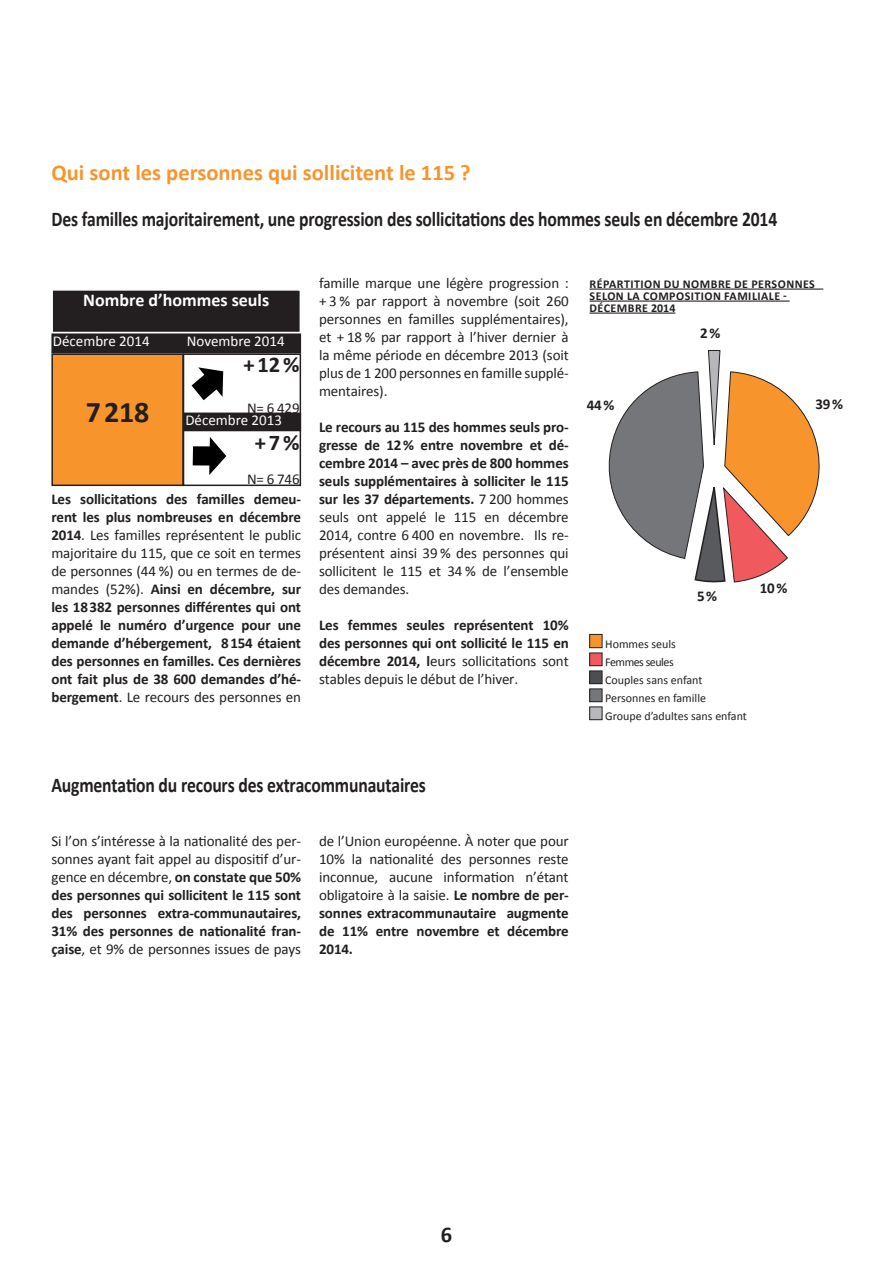
<style>
.page{position:relative;width:893px;height:1263px;background:#fff}
.page>*{position:absolute;margin:0;border:0;box-sizing:border-box;transform-origin:0 0}
.t1{font:700 30px "Calibri";color:#231f20}
.t2{font:700 22.5px "Calibri";color:#f7952c}
.t3{font:700 22.5px "Calibri";color:#231f20}
.t4{font:700 21px "Calibri";letter-spacing:-.01em;color:#231f20;scale:.84 1}
.t5{font:700 18px "Calibri";color:#fff}
.t6{font:700 15px/18px "Calibri";letter-spacing:-.01em;color:#231f20;text-align:justify}
.t7{font:15px/18px "Calibri";letter-spacing:-.01em;color:#231f20;text-align:justify}
.t8{font:15px "Calibri";color:#fff}
.t9{font:12px/18px "Calibri";color:#231f20}
.t10{font:700 12px "Calibri";letter-spacing:.04em;color:#231f20}
.s1{font-weight:400}
.s2{font-weight:700}
</style>
<div class="page">
<div style="left:52px;top:354px;width:131px;height:131px;background:#f7952c"></div>
<div style="left:51px;top:353px;width:133px;height:133px;border:2px solid #231f20"></div>
<div style="left:183px;top:353px;width:118px;height:133px;border:2px solid #231f20"></div>
<div style="left:185px;top:413px;width:115px;height:17px;background:#231f20"></div>
<div style="left:184px;top:413px;width:117px;height:18px;border:2px solid #231f20"></div>
<div style="left:52px;top:334px;width:248px;height:19px;background:#231f20"></div>
<div style="left:51px;top:333px;width:250px;height:20px;border:2px solid #231f20"></div>
<div style="left:52px;top:290px;width:248px;height:42px;background:#231f20"></div>
<div style="left:51px;top:289px;width:250px;height:44px;border:2px solid #fff"></div>
<svg style="left:192px;top:367px;width:31px;height:33px"></svg>
<svg style="left:193px;top:437px;width:33px;height:38px"></svg>
<hr style="left:590px;top:289px;width:233px;height:1px;background:#231f20">
<hr style="left:590px;top:301px;width:200px;height:1px;background:#231f20">
<hr style="left:590px;top:313px;width:85px;height:1px;background:#231f20">
<svg style="left:608px;top:350px;width:212px;height:233px"></svg>
<div style="left:590px;top:634px;width:12px;height:14px;background:#f7952c"></div>
<div style="left:589px;top:634px;width:13px;height:14px;border:1px solid #231f20"></div>
<div style="left:590px;top:653px;width:12px;height:13px;background:#f05a5e"></div>
<div style="left:589px;top:652px;width:13px;height:14px;border:1px solid #231f20"></div>
<div style="left:590px;top:671px;width:12px;height:13px;background:#4c4e52"></div>
<div style="left:589px;top:670px;width:13px;height:14px;border:1px solid #231f20"></div>
<div style="left:590px;top:689px;width:12px;height:13px;background:#757679"></div>
<div style="left:589px;top:688px;width:13px;height:14px;border:1px solid #231f20"></div>
<div style="left:590px;top:707px;width:12px;height:13px;background:#b6b7bb"></div>
<div style="left:589px;top:706px;width:13px;height:14px;border:1px solid #231f20"></div>
<h2 class="t2" style="left:51px;top:159px;width:421px">Qui sont les personnes qui sollicitent le 115 ?</h2>
<h3 class="t4" style="left:51px;top:206px;width:866px">Des familles majoritairement, une progression des sollicitations des hommes seuls en décembre 2014</h3>
<p class="t5" style="left:83px;top:289px;width:187px">Nombre d’hommes seuls</p>
<p class="t8" style="left:53px;top:332px;width:98px">Décembre 2014</p>
<p class="t8" style="left:187px;top:332px;width:99px">Novembre 2014</p>
<h1 class="t1" style="left:86px;top:394px;width:65px">7218</h1>
<h2 class="t3" style="left:244px;top:350px;width:58px">+12%</h2>
<p class="t7" style="left:247px;top:399px;width:54px">N= 6 429</p>
<h2 class="t3" style="left:255px;top:429px;width:46px">+7%</h2>
<p class="t7" style="left:247px;top:470px;width:54px">N= 6 746</p>
<p class="t8" style="left:185px;top:411px;width:98px">Décembre 2013</p>
<p class="t6" style="left:51px;top:489px;width:251px">Les sollicitations des familles demeu&shy;rent les plus nombreuses en décembre 2014<span class="s1">. Les familles représentent le public majoritaire du 115, que ce soit en termes de personnes (44 %) ou en termes de de&shy;mandes (52%).</span> Ainsi en décembre, sur les 18382 personnes différentes qui ont appelé le numéro d’urgence pour une demande d’hébergement, 8154 étaient des personnes en familles. Ces dernières ont fait plus de 38 600 demandes d’hé&shy;bergement<span class="s1">. Le recours des personnes en</span></p>
<p class="t7" style="left:319px;top:274px;width:251px">famille marque une légère progression : + 3 % par rapport à novembre (soit 260 personnes en familles supplémentaires), et + 18 % par rapport à l’hiver dernier à la même période en décembre 2013 (soit plus de 1 200 personnes en famille supplé&shy;mentaires).</p>
<p class="t7" style="left:319px;top:418px;width:251px"><span class="s2">Le recours au 115 des hommes seuls pro&shy;gresse de 12% entre novembre et dé&shy;cembre 2014 – avec près de 800 hommes seuls supplémentaires à solliciter le 115 sur les 37 départements.</span> 7 200 hommes seuls ont appelé le 115 en décembre 2014, contre 6 400 en novembre. Ils re&shy;présentent ainsi 39 % des personnes qui sollicitent le 115 et 34 % de l’ensemble des demandes.</p>
<p class="t6" style="left:319px;top:615px;width:251px">Les femmes seules représentent 10% des personnes qui ont sollicité le 115 en décembre 2014, l<span class="s1">eurs sollicitations sont stables depuis le début de l’hiver.</span></p>
<p class="t10" style="left:590px;top:277px;width:119px">Répartition du nombre</p>
<p class="t10" style="left:734px;top:277px;width:25px">de pers</p>
<p class="t10" style="left:778px;top:277px;width:17px">onnes</p>
<p class="t10" style="left:590px;top:289px;width:144px">selon la composition fam</p>
<p class="t10" style="left:748px;top:289px;width:21px">iliale</p>
<p class="t10" style="left:783px;top:289px;width:5px">-</p>
<p class="t10" style="left:590px;top:301px;width:23px">décembre</p>
<p class="t10" style="left:651px;top:301px;width:26px">2014</p>
<p class="t6" style="left:700px;top:324px;width:22px">2%</p>
<p class="t6" style="left:587px;top:396px;width:29px">44%</p>
<p class="t6" style="left:815px;top:394px;width:29px">39%</p>
<p class="t6" style="left:697px;top:586px;width:22px">5%</p>
<p class="t6" style="left:760px;top:578px;width:29px">10%</p>
<p class="t9" style="left:605px;top:635px;width:143px">Hommes seuls<br>Femmes seules<br>Couples sans enfant<br>Personnes en famille<br>Groupe d’adultes sans enfant</p>
<h3 class="t4" style="left:51px;top:772px;width:447px">Augmentation du recours des extracommunautaires</h3>
<p class="t6" style="left:51px;top:831px;width:251px"><span class="s1">Si l’on s’intéresse à la nationalité des per&shy;sonnes ayant fait appel au dispositif d’ur&shy;gence en décembre,</span> on constate que 50% des personnes qui sollicitent le 115 sont des personnes extra-communautaires, 31% des personnes de nationalité fran&shy;çaise<span class="s1">, et 9% de personnes issues de pays</span></p>
<p class="t7" style="left:319px;top:832px;width:251px">de l’Union européenne. À noter que pour 10% la nationalité des personnes reste inconnue, aucune information n’étant obligatoire à la saisie. <span class="s2">Le nombre de per&shy;sonnes extracommunautaire augmente de 11% entre novembre et décembre 2014.</span></p>
<h2 class="t3" style="left:441px;top:1221px;width:13px">6</h2>
</div>
